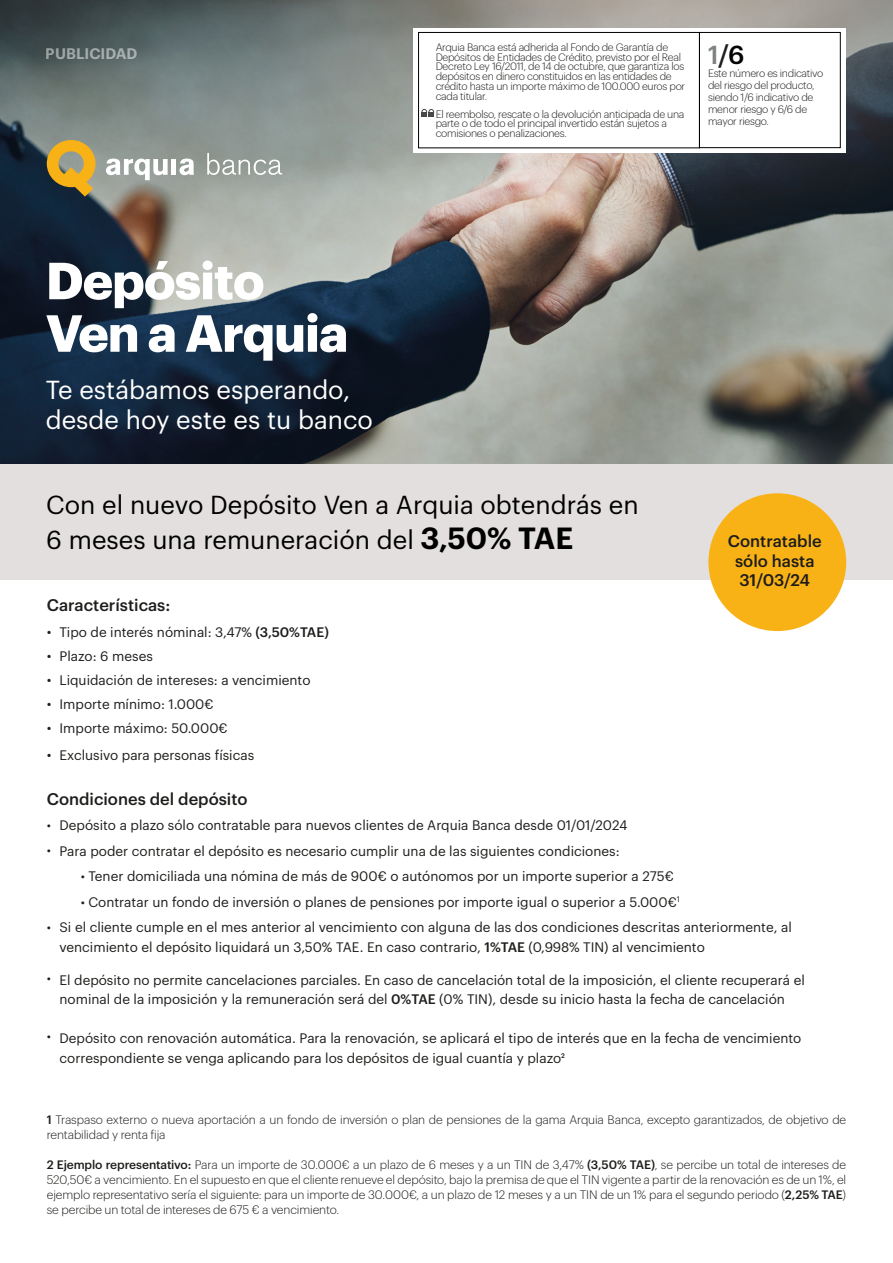
<style>
.page{position:relative;width:893px;height:1263px;background:#fff}
.page>*{position:absolute;margin:0;border:0;box-sizing:border-box;transform-origin:0 0}
.t1{font:700 51px "Graphik";letter-spacing:-.02em;color:#fff}
.t2{font:25.5px "Graphik";color:#000}
.t3{font:25.5px "Graphik";color:#fff}
.t4{font:500 25.5px "Graphik";color:#7f8281}
.t5{font:500 16.5px/19.5px "Graphik";color:#1d1d1b}
.t6{font:600 15px "Graphik";color:#fff}
.t7{font:300 15px "Graphik";color:#1d1d1b}
.t8{font:13.5px/19.5px "Graphik";color:#1d1d1b}
.t9{font:300 13.5px "Graphik";color:#1d1d1b}
.t10{font:300 12px/15px "Graphik";letter-spacing:-.01em;color:#1d1d1b}
.t11{font:300 10.5px/9.8px "Graphik";letter-spacing:-.025em;color:#1d1d1b}
.s1{color:#1d1d1b}
.s2{color:#020304}
.s3{font-weight:600;font-size:30px}
.s4{font-weight:500}
.s5{font-weight:300}
</style>
<div class="page">
<div style="left:0;top:390px;width:893px;height:189px;background:#e3dfde"></div>
<div style="left:708px;top:493px;width:138px;height:138px;background:#f9b216;border-radius:50%"></div>
<img style="left:0;top:0;width:893px;height:463px">
<div style="left:413px;top:28px;width:433px;height:124px;background:#fff"></div>
<div style="left:699px;top:32px;width:141px;height:116px;border:1px solid #000"></div>
<div style="left:418px;top:32px;width:282px;height:116px;border:1px solid #000"></div>
<svg style="left:106px;top:159px;width:62px;height:21px"></svg>
<hr style="left:172px;top:159px;width:4px;height:16px;background:#fff">
<svg style="left:179px;top:159px;width:15px;height:16px"></svg>
<svg style="left:207px;top:153px;width:75px;height:22px;background:#aab1ac"></svg>
<svg style="left:47px;top:140px;width:49px;height:57px;background:#b39341"></svg>
<svg style="left:422px;top:109px;width:12px;height:8px"></svg>
<p class="t11" style="left:436px;top:41px;width:234px">Arquia Banca está adherida al Fondo de Garantía de</p>
<p class="t11" style="left:436px;top:51px;width:251px">Depósitos de Entidades de Crédito, previsto por el Real Decreto Ley 16/2011, de 14 de octubre, que garantiza los depósitos en dinero constituidos en las entidades de crédito hasta un importe máximo de 100.000 euros por cada titular.</p>
<p class="t11" style="left:436px;top:108px;width:250px">El reembolso, rescate o la devolución anticipada de una parte o de todo el principal invertido están sujetos a comisiones o penalizaciones.</p>
<p class="t6" style="left:46px;top:42px;width:93px">PUBLICIDAD</p>
<p class="t4" style="left:708px;top:35px;width:38px">1<span class="s1">/</span><span class="s2">6</span></p>
<p class="t11" style="left:708px;top:66px;width:117px;line-height:12px">Este número es indicativo del riesgo del producto, siendo 1/6 indicativo de</p>
<p class="t11" style="left:708px;top:104px;width:101px">menor riesgo y 6/6 de</p>
<p class="t11" style="left:708px;top:116px;width:62px">mayor riesgo.</p>
<p class="t1" style="left:46px;top:241px;width:220px">Depósito</p>
<p class="t1" style="left:46px;top:294px;width:304px">Ven a Arquia</p>
<p class="t3" style="left:46px;top:371px;width:306px">Te estábamos esperando,</p>
<p class="t3" style="left:46px;top:401px;width:329px">desde hoy este es tu banco</p>
<p class="t2" style="left:46px;top:486px;width:594px">Con el nuevo Depósito Ven a Arquia obtendrás en</p>
<p class="t2" style="left:46px;top:520px;width:529px">6 meses una remuneración del <span class="s3">3,50% TAE</span></p>
<p class="t5" style="left:47px;top:594px;width:125px">Características:</p>
<p class="t7" style="left:47px;top:621px;width:6px">•</p>
<p class="t7" style="left:47px;top:645px;width:6px">•</p>
<p class="t7" style="left:47px;top:669px;width:6px">•</p>
<p class="t7" style="left:47px;top:693px;width:6px">•</p>
<p class="t7" style="left:47px;top:717px;width:6px">•</p>
<p class="t7" style="left:47px;top:744px;width:6px">•</p>
<p class="t8" style="left:60px;top:621px;width:271px">Tipo de interés nóminal: 3,47% <span class="s4">(3,50%TAE)</span></p>
<p class="t8" style="left:60px;top:645px;width:95px">Plazo: 6 meses</p>
<p class="t8" style="left:60px;top:669px;width:252px">Liquidación de intereses: a vencimiento</p>
<p class="t8" style="left:60px;top:693px;width:155px">Importe mínimo: 1.000€</p>
<p class="t8" style="left:60px;top:717px;width:170px">Importe máximo: 50.000€</p>
<p class="t8" style="left:60px;top:744px;width:196px">Exclusivo para personas físicas</p>
<p class="t5" style="left:47px;top:787px;width:202px">Condiciones del depósito</p>
<p class="t5" style="left:728px;top:530px;width:95px">Contratable</p>
<p class="t5" style="left:735px;top:549px;width:81px">sólo hasta<br>31/03/24</p>
<p class="t9" style="left:47px;top:815px;width:6px">•</p>
<p class="t9" style="left:47px;top:840px;width:6px">•</p>
<p class="t9" style="left:47px;top:917px;width:6px">•</p>
<p class="t9" style="left:47px;top:968px;width:6px">•</p>
<p class="t9" style="left:47px;top:1026px;width:6px">•</p>
<p class="t8" style="left:60px;top:815px;width:569px">Depósito a plazo sólo contratable para nuevos clientes de Arquia Banca desde 01/01/2024</p>
<p class="t8" style="left:60px;top:840px;width:562px">Para poder contratar el depósito es necesario cumplir una de las siguientes condiciones:</p>
<p class="t8" style="left:81px;top:866px;width:595px"><span class="s5">•</span> Tener domiciliada una nómina de más de 900€ o autónomos por un importe superior a 275€</p>
<p class="t8" style="left:81px;top:891px;width:601px"><span class="s5">•</span> Contratar un fondo de inversión o planes de pensiones por importe igual o superior a 5.000€<sup>1</sup></p>
<p class="t8" style="left:60px;top:917px;width:734px">Si el cliente cumple en el mes anterior al vencimiento con alguna de las dos condiciones descritas anteriormente, al vencimiento el depósito liquidará un 3,50% TAE. En caso contrario, <span class="s4">1%TAE</span> (0,998% TIN) al vencimiento</p>
<p class="t8" style="left:60px;top:969px;width:747px">El depósito no permite cancelaciones parciales. En caso de cancelación total de la imposición, el cliente recuperará el nominal de la imposición y la remuneración será del <span class="s4">0%TAE</span> (0% TIN), desde su inicio hasta la fecha de cancelación</p>
<p class="t8" style="left:60px;top:1028px;width:743px">Depósito con renovación automática. Para la renovación, se aplicará el tipo de interés que en la fecha de vencimiento correspondiente se venga aplicando para los depósitos de igual cuantía y plazo2</p>
<p class="t10" style="left:47px;top:1111px;width:801px"><span class="s4">1</span> Traspaso externo o nueva aportación a un fondo de inversión o plan de pensiones de la gama Arquia Banca, excepto garantizados, de objetivo de rentabilidad y renta fija</p>
<p class="t10" style="left:47px;top:1156px;width:801px;text-align:justify"><span class="s4">2 Ejemplo representativo:</span> Para un importe de 30.000€ a un plazo de 6 meses y a un TIN de 3,47% <span class="s4">(3,50% TAE)</span>, se percibe un total de intereses de 520,50€ a vencimiento. En el supuesto en que el cliente renueve el depósito, bajo la premisa de que el TIN vigente a partir de la renovación es de un 1%, el ejemplo representativo sería el siguiente: para un importe de 30.000€, a un plazo de 12 meses y a un TIN de un 1% para el segundo periodo (<span class="s4">2,25% TAE</span>) se percibe un total de intereses de 675 € a vencimiento.</p>
</div>
